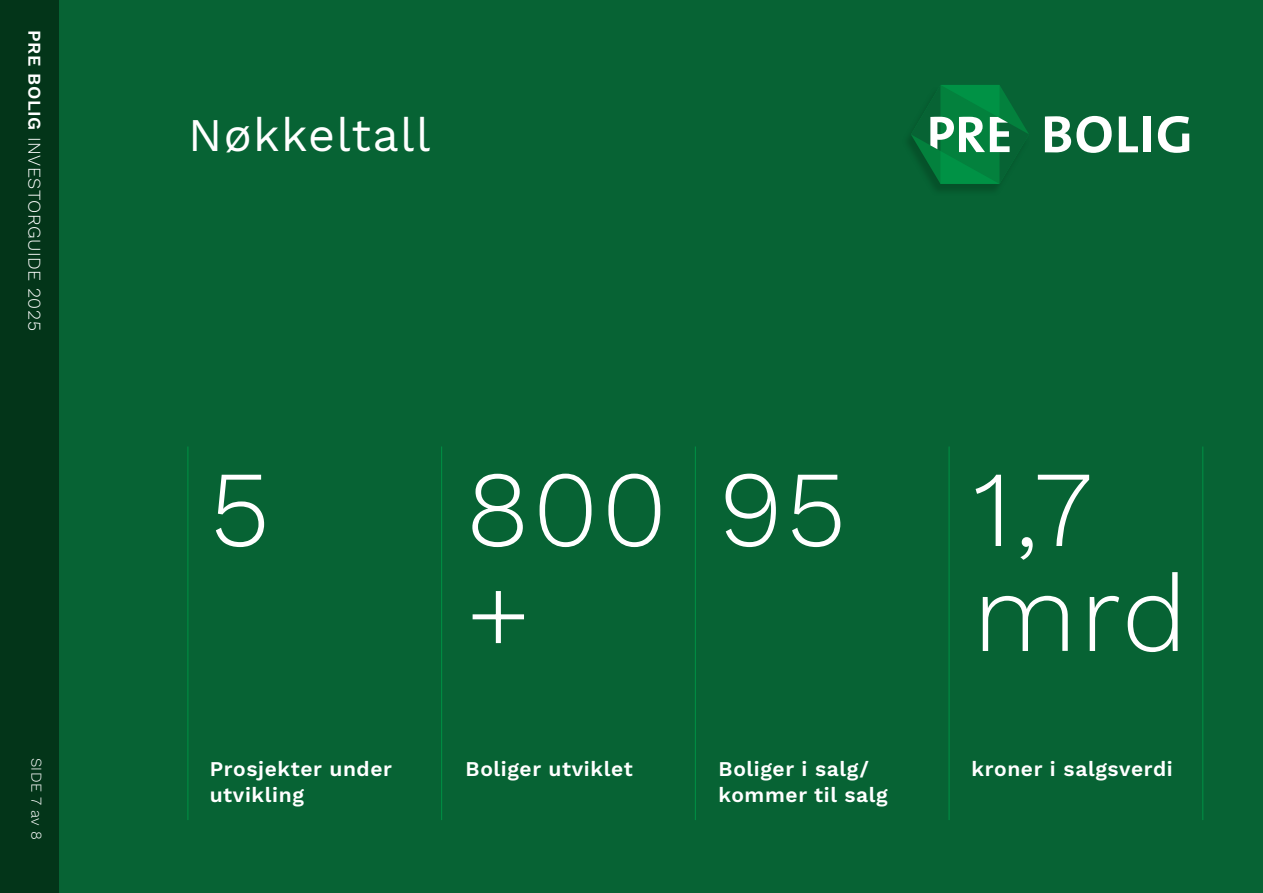
<style>
.page{position:relative;width:1263px;height:893px;background:#fff}
.page>*{position:absolute;margin:0;border:0;box-sizing:border-box;transform-origin:0 0}
.t1{font:300 108px/105px "Work Sans";letter-spacing:.03em;color:#fff}
.t2{font:46.8px "Work Sans";letter-spacing:.03em;color:#fff}
.t3{font:600 21px/25.5px "Work Sans";letter-spacing:.03em;color:#fff}
.t4{font:300 18px "Work Sans";letter-spacing:.03em;color:#fff}
.t5{font:300 15px "Work Sans";letter-spacing:.03em;color:#fff}
.s1{font-weight:600}
</style>
<div class="page">
<div style="left:0;top:0;width:62px;height:893px;background:#033519"></div>
<div style="left:60px;top:0;width:1203px;height:893px;background:#076334"></div>
<hr style="left:695px;top:446px;width:1px;height:374px;background:#009245">
<hr style="left:1202px;top:446px;width:1px;height:374px;background:#009245">
<hr style="left:949px;top:446px;width:1px;height:374px;background:#009245">
<hr style="left:188px;top:446px;width:1px;height:374px;background:#009245">
<hr style="left:441px;top:446px;width:1px;height:374px;background:#009245">
<svg style="left:1045px;top:116px;width:67px;height:37px"></svg>
<svg style="left:1119px;top:116px;width:19px;height:36px"></svg>
<div style="left:1144px;top:116px;width:7px;height:36px;background:#fff"></div>
<svg style="left:1158px;top:116px;width:31px;height:37px"></svg>
<div style="left:901px;top:87px;width:129px;height:110px;background:#033519;opacity:.38"></div>
<svg style="left:911px;top:85px;width:118px;height:99px"></svg>
<p class="t4" style="left:48px;top:30px;width:302px;rotate:90deg"><span class="s1">PRE BOLIG</span> INVESTORGUIDE 2025</p>
<p class="t5" style="left:48px;top:757px;width:84px;rotate:90deg">SIDE 7 av 8</p>
<h2 class="t2" style="left:188px;top:100px;width:244px">Nøkkeltall</h2>
<h1 class="t1" style="left:210px;top:453px;width:62px">5</h1>
<h1 class="t1" style="left:466px;top:453px;width:203px">800 +</h1>
<h1 class="t1" style="left:973px;top:453px;width:216px;text-indent:-254px">95 1,7 mrd</h1>
<p class="t3" style="left:210px;top:756px;width:184px">Prosjekter under utvikling</p>
<p class="t3" style="left:466px;top:756px;width:169px">Boliger utviklet</p>
<p class="t3" style="left:719px;top:756px;width:171px">Boliger i salg/ kommer til salg</p>
<p class="t3" style="left:971px;top:756px;width:203px">kroner i salgsverdi</p>
</div>
